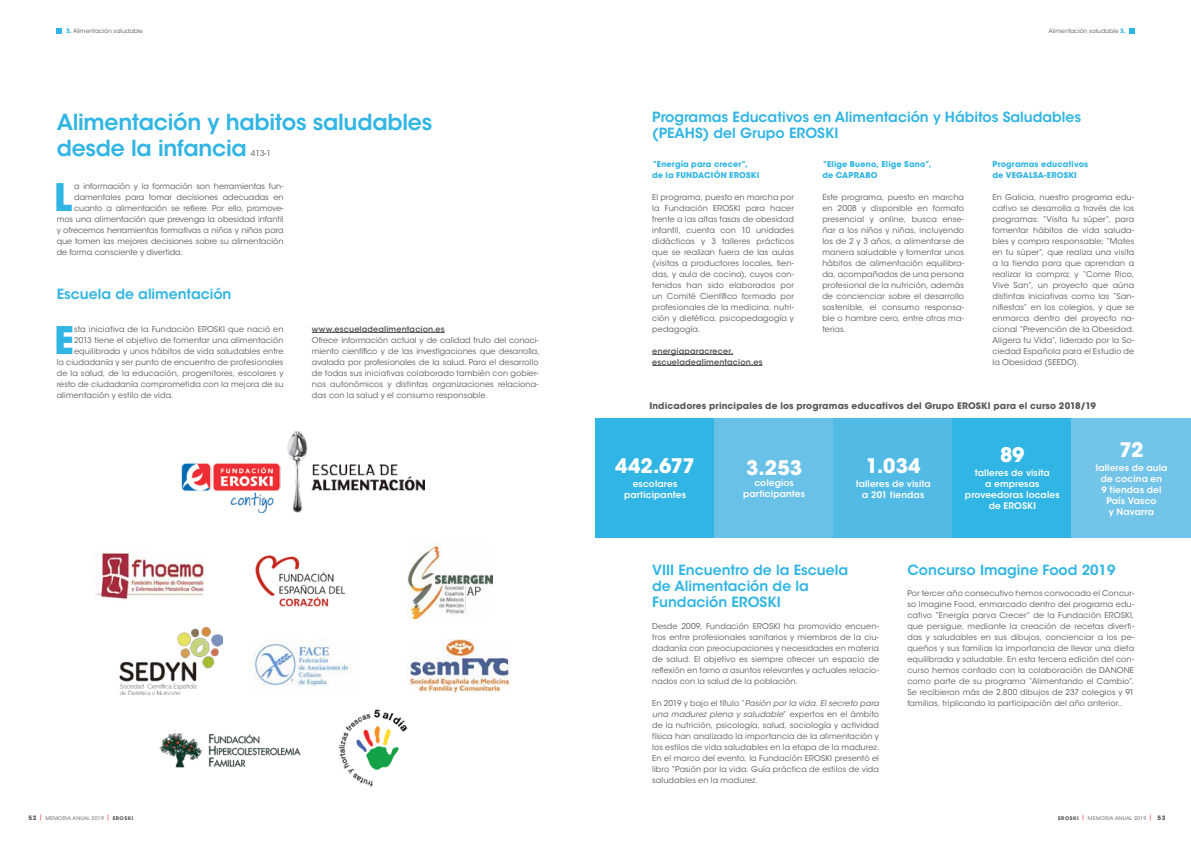
<style>
.page{position:relative;width:1191px;height:842px;background:#fff}
.page>*{position:absolute;margin:0;border:0;box-sizing:border-box;transform-origin:0 0}
.t1{font:700 37.7px "ITC Avant Garde Std";color:#30b5e4}
.t2{font:600 22px/26px "ITC Avant Garde Std";letter-spacing:-.01em;color:#30b5e4}
.t3{font:700 20px "ITC Avant Garde Std";color:#fff}
.t4{font:600 14px/16px "ITC Avant Garde Std";color:#30b5e4}
.t5{font:600 9px/11px "ITC Avant Garde Std";letter-spacing:.015em;color:#fff;text-align:center}
.t6{font:700 9px "ITC Avant Garde Std";letter-spacing:.015em;color:#58595b}
.t7{font:8px/11px "ITC Avant Garde Std";letter-spacing:.015em;color:#58595b;text-align:justify}
.t8{font:700 8px/11px "ITC Avant Garde Std";letter-spacing:.02em;color:#30b5e4}
.t9{font:600 8px/11px "ITC Avant Garde Std";letter-spacing:.015em;color:#58595b}
.t10{font:6px "ITC Avant Garde Std";color:#58595b}
.t11{font:5px "ITC Avant Garde Std";letter-spacing:.05em;color:#58595b}
.s1{font-weight:700;color:#30b5e4}
.s2{font-weight:700;font-size:6px}
.s3{font-weight:700}
.s4{font-style:italic}
</style>
<div class="page">
<svg style="left:1129px;top:28px;width:5px;height:5px"></svg>
<svg style="left:57px;top:28px;width:5px;height:5px"></svg>
<hr style="left:652px;top:354px;width:81px;height:1px;background:#58595b">
<hr style="left:652px;top:365px;width:110px;height:1px;background:#58595b">
<img style="left:181px;top:432px;width:243px;height:81px">
<img style="left:255px;top:555px;width:91px;height:52px">
<img style="left:338px;top:710px;width:69px;height:76px">
<img style="left:159px;top:730px;width:142px;height:38px">
<img style="left:119px;top:627px;width:103px;height:68px">
<img style="left:250px;top:640px;width:102px;height:46px">
<img style="left:95px;top:552px;width:109px;height:49px">
<img style="left:407px;top:541px;width:86px;height:78px">
<img style="left:407px;top:640px;width:103px;height:53px">
<hr style="left:312px;top:332px;width:132px;height:1px;background:#58595b">
<div style="left:595px;top:419px;width:119px;height:119px;background:#30b5e4"></div>
<div style="left:714px;top:419px;width:119px;height:119px;background:#69c1e8"></div>
<div style="left:833px;top:419px;width:119px;height:119px;background:#51bbe6"></div>
<div style="left:952px;top:419px;width:119px;height:119px;background:#30b5e4"></div>
<div style="left:1071px;top:419px;width:120px;height:119px;background:#73c4e9"></div>
<p class="t10" style="left:66px;top:27px;width:78px"><span class="s1">3.</span> Alimentación saludable</p>
<h2 class="t2" style="left:57px;top:109px;width:377px">Alimentación y habitos saludables desde la infancia</h2>
<h1 class="t1" style="left:54px;top:172px;width:20px">L</h1>
<p class="t7" style="left:74px;top:180px;width:211px">a información y la formación son herramientas fun-</p>
<p class="t7" style="left:251px;top:147px;width:22px">413-1</p>
<p class="t7" style="left:74px;top:191px;width:211px">damentales para tomar decisiones adecuadas en</p>
<p class="t7" style="left:74px;top:202px;width:211px">cuanto a alimentación se refiere. Por ello, promove-</p>
<p class="t7" style="left:57px;top:213px;width:228px">mos una alimentación que prevenga la obesidad infantil</p>
<p class="t7" style="left:57px;top:224px;width:228px">y ofrecemos herramientas formativas a niños y niñas para</p>
<p class="t7" style="left:57px;top:235px;width:228px">que tomen las mejores decisiones sobre su alimentación</p>
<p class="t7" style="left:57px;top:246px;width:128px">de forma consciente y divertida.</p>
<h3 class="t4" style="left:57px;top:286px;width:176px">Escuela de alimentación</h3>
<h1 class="t1" style="left:54px;top:315px;width:21px">E</h1>
<p class="t7" style="left:74px;top:323px;width:211px">sta iniciativa de la Fundación EROSKI que nació en</p>
<p class="t7" style="left:74px;top:334px;width:211px">2013 tiene el objetivo de fomentar una alimentación</p>
<p class="t7" style="left:74px;top:345px;width:211px">equilibrada y unos hábitos de vida saludables entre</p>
<p class="t7" style="left:57px;top:356px;width:228px">la ciudadanía y ser punto de encuentro de profesionales</p>
<p class="t7" style="left:57px;top:367px;width:228px">de la salud, de la educación, progenitores, escolares y</p>
<p class="t7" style="left:57px;top:378px;width:228px">resto de ciudadanía comprometida con la mejora de su</p>
<p class="t7" style="left:57px;top:389px;width:118px">alimentación y estilo de vida.</p>
<p class="t9" style="left:312px;top:323px;width:134px">www.escueladealimentacion.es</p>
<p class="t7" style="left:312px;top:334px;width:229px">Ofrece información actual y de calidad fruto del conoci&shy;miento científico y de las investigaciones que desarrolla, avalada por profesionales de la salud. Para el desarrollo de todas sus iniciativas colaborado también con gobier&shy;nos autonómicos y distintas organizaciones relaciona&shy;das con la salud y el consumo responsable.</p>
<p class="t11" style="left:28px;top:815px;width:107px"><span class="s2">52</span> <sup>|</sup> MEMORIA ANUAL 2019 <sup>|</sup> <span class="s3">EROSKI</span></p>
<p class="t10" style="left:1048px;top:27px;width:79px">Alimentación saludable <span class="s1">3.</span></p>
<h3 class="t4" style="left:652px;top:109px;width:430px">Programas Educativos en Alimentación y Hábitos Saludables (PEAHS) del Grupo EROSKI</h3>
<p class="t8" style="left:652px;top:158px;width:109px">“Energía para crecer”, de la FUNDACIÓN EROSKI</p>
<p class="t7" style="left:652px;top:191px;width:143px">El programa, puesto en marcha por la Fundación EROSKI para hacer frente a las altas tasas de obesidad infantil, cuenta con 10 unidades didácticas y 3 talleres prácticos que se realizan fuera de las aulas (visitas a productores locales, tien&shy;das, y aula de cocina), cuyos con&shy;tenidos han sido elaborados por un Comité Científico formado por profesionales de la medicina, nutri&shy;ción y dietética, psicopedagogía y pedagogía.</p>
<p class="t9" style="left:652px;top:345px;width:112px">energiaparacrecer. escueladealimentacion.es</p>
<p class="t8" style="left:822px;top:158px;width:111px">“Elige Bueno, Elige Sano”, de CAPRABO</p>
<p class="t7" style="left:822px;top:191px;width:143px">Este programa, puesto en marcha en 2008 y disponible en formato presencial y online, busca ense&shy;ñar a los niños y niñas, incluyendo los de 2 y 3 años, a alimentarse de manera saludable y fomentar unos hábitos de alimentación equilibra&shy;da, acompañados de una persona profesional de la nutrición, además de concienciar sobre el desarrollo sostenible, el consumo responsa&shy;ble o hambre cero, entre otras ma&shy;terias.</p>
<p class="t8" style="left:992px;top:158px;width:97px">Programas educativos de VEGALSA-EROSKI</p>
<p class="t7" style="left:992px;top:191px;width:143px">En Galicia, nuestro programa edu&shy;cativo se desarrolla a través de los programas: “Visita tu súper”, para fomentar hábitos de vida saluda&shy;bles y compra responsable; “Mates en tu súper”, que realiza una visita a la tienda para que aprendan a realizar la compra; y “Come Rico, Vive San”, un proyecto que aúna distintas iniciativas como las “San&shy;nifiestas” en los colegios, y que se enmarca dentro del proyecto na&shy;cional “Prevención de la Obesidad.<br>Aligera tu Vida”, liderado por la So&shy;ciedad Española para el Estudio de la Obesidad (SEEDO).</p>
<p class="t6" style="left:649px;top:400px;width:448px">Indicadores principales de los programas educativos del Grupo EROSKI para el curso 2018/19</p>
<h3 class="t3" style="left:615px;top:453px;width:81px">442.677</h3>
<p class="t5" style="left:624px;top:478px;width:63px">escolares participantes</p>
<h3 class="t3" style="left:746px;top:454px;width:57px">3.253</h3>
<p class="t5" style="left:743px;top:477px;width:63px">colegios participantes</p>
<h3 class="t3" style="left:866px;top:453px;width:56px">1.034</h3>
<p class="t5" style="left:855px;top:478px;width:77px">talleres de visita a 201 tiendas</p>
<h3 class="t3" style="left:1000px;top:442px;width:26px">89</h3>
<p class="t5" style="left:965px;top:467px;width:96px">talleres de visita<br>a empresas proveedoras locales de EROSKI</p>
<h3 class="t3" style="left:1119px;top:436px;width:26px">72</h3>
<p class="t5" style="left:1095px;top:462px;width:74px">talleres de aula de cocina en<br>9 tiendas del<br>País Vasco<br>y Navarra</p>
<h3 class="t4" style="left:652px;top:561px;width:197px">VIII Encuentro de la Escuela de Alimentación de la<br>Fundación EROSKI</h3>
<p class="t7" style="left:652px;top:620px;width:228px">Desde 2009, Fundación EROSKI ha promovido encuen&shy;tros entre profesionales sanitarios y miembros de la ciu&shy;dadanía con preocupaciones y necesidades en materia de salud. El objetivo es siempre ofrecer un espacio de reflexión en torno a asuntos relevantes y actuales relacio&shy;nados con la salud de la población.</p>
<p class="t7" style="left:652px;top:697px;width:230px;text-align:left">E n 2 0 19 y b a j o e l tít u l o “ <span class="s4">Pasión porla vida.Elsecreto para una madurez plena y saludable</span>” ex p e rto s e n e l á m b i to de la nutrición, psicología, salud, sociología y actividad física han analizado la importancia de la alimentación y los estilos de vida saludables en la etapa de la madurez.<br>En el marco del evento, la Fundación EROSKI presentó el libro “Pasión por la vida. Guía práctica de estilos de vida saludables en la madurez.</p>
<h3 class="t4" style="left:907px;top:561px;width:209px">Concurso Imagine Food 2019</h3>
<p class="t7" style="left:907px;top:587px;width:228px">Por tercer año consecutivo hemos convocado el Concur&shy;so Imagine Food, enmarcado dentro del programa edu&shy;cativo “Energía parva Crecer” de la Fundación EROSKI, que persigue, mediante la creación de recetas diverti&shy;das y saludables en sus dibujos, concienciar a los pe&shy;queños y sus familias la importancia de llevar una dieta equilibrada y saludable. En esta tercera edición del con&shy;curso hemos contado con la colaboración de DANONE como parte de su programa “Alimentando el Cambio”.<br>Se recibieron más de 2.800 dibujos de 237 colegios y 91 familias, triplicando la participación del año anterior..</p>
<p class="t11" style="left:1058px;top:815px;width:109px"><span class="s3">EROSKI</span> <sup>|</sup> MEMORIA ANUAL 2019 <sup>|</sup> <span class="s2">53</span></p>
</div>
